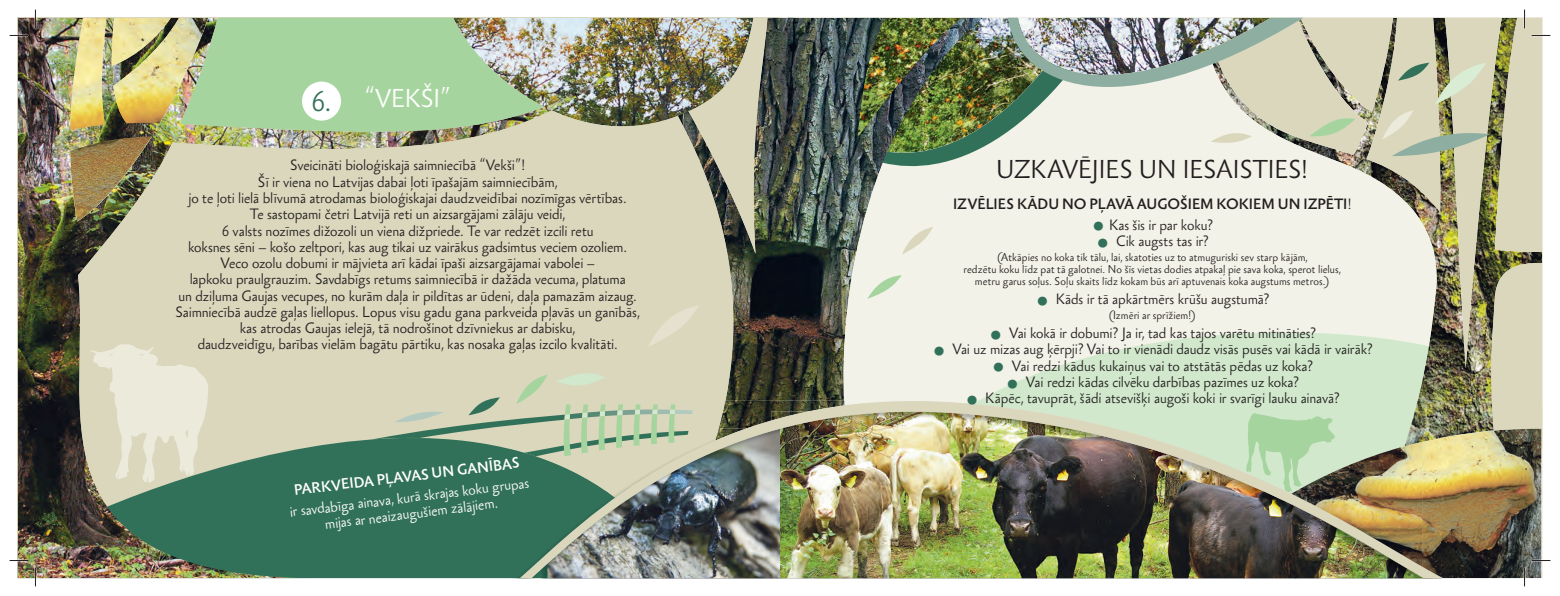
<style>
.page{position:relative;width:1560px;height:596px;background:#fff}
.page>*{position:absolute;margin:0;border:0;box-sizing:border-box;transform-origin:0 0}
.t1{font:23.75px "Sebastian Light Pro";letter-spacing:-.005em;color:#231f20}
.t2{font:23.75px "Sebastian Light Pro";letter-spacing:-.01em;color:#fff}
.t3{font:13.75px/16.2px "Sebastian Light Pro";letter-spacing:-.005em;color:#231f20;text-align:center}
.t4{font:13.75px/20.9px "Sebastian Light Pro";color:#fff;text-align:center}
.t5{font:700 13.75px "Sebastian Light SC";color:#231f20}
.t6{font:10.38px/11.9px "Sebastian Light Pro";letter-spacing:.01em;color:#231f20;text-align:center}
.s1{font-size:26.25px;color:#327159}
.s2{font-family:"Sebastian Light SC";font-weight:700}
.s3{font-family:"Sebastian Light Pro";font-weight:400}
.s4{font-size:25px;color:#327159}
</style>
<div class="page">
<div style="left:780px;top:18px;width:761px;height:560px;background:#f3f2e8"></div>
<div style="left:18px;top:18px;width:762px;height:560px;background:#dad7bd"></div>
<img style="left:983px;top:18px;width:24px;height:129px">
<svg style="left:1017px;top:337px;width:184px;height:45px;fill:#d1e8cc"></svg>
<img style="left:684px;top:18px;width:299px;height:364px">
<img style="left:1440px;top:437px;width:101px;height:141px">
<img style="left:1201px;top:18px;width:340px;height:419px">
<img style="left:1380px;top:577px;width:43px;height:1px">
<img style="left:612px;top:382px;width:830px;height:195px">
<img style="left:612px;top:18px;width:141px;height:109px">
<img style="left:18px;top:18px;width:594px;height:560px">
<svg style="left:1309px;top:115px;width:46px;height:23px"></svg>
<svg style="left:649px;top:305px;width:50px;height:42px"></svg>
<img style="left:1007px;top:18px;width:295px;height:126px">
<svg style="left:901px;top:227px;width:32px;height:27px"></svg>
<svg style="left:867px;top:275px;width:34px;height:24px"></svg>
<svg style="left:1381px;top:63px;width:108px;height:93px;background:#c2c5ab"></svg>
<img style="left:1180px;top:411px;width:262px;height:166px">
<svg style="left:372px;top:368px;width:320px;height:88px"></svg>
<svg style="left:90px;top:343px;width:118px;height:139px"></svg>
<div style="left:302px;top:81px;width:39px;height:39px;background:#fff;border-radius:50%"></div>
<svg style="left:10px;top:35px;width:18px;height:1px"></svg>
<svg style="left:1531px;top:35px;width:18px;height:1px"></svg>
<svg style="left:10px;top:559px;width:18px;height:2px"></svg>
<svg style="left:1531px;top:559px;width:18px;height:2px"></svg>
<svg style="left:35px;top:10px;width:1px;height:18px"></svg>
<svg style="left:35px;top:567px;width:1px;height:19px"></svg>
<p class="t2" style="left:311px;top:89px;width:141px"><span class="s1">6.</span> “VEKŠI”</p>
<p class="t3" style="left:175px;top:159px;width:466px">Sveicināti bioloģiskajā saimniecībā “Vekši”!<br>Šī ir viena no Latvijas dabai ļoti īpašajām saimniecībām,<br>jo te ļoti lielā blīvumā atrodamas bioloģiskajai daudzveidībai nozīmīgas vērtības.<br>Te sastopami četri Latvijā reti un aizsargājami zālāju veidi,<br>6 valsts nozīmes dižozoli un viena dižpriede. Te var redzēt izcili retu<br>koksnes sēni – košo zeltpori, kas aug tikai uz vairākus gadsimtus veciem ozoliem.<br>Veco ozolu dobumi ir mājvieta arī kādai īpaši aizsargājamai vabolei –<br>lapkoku praulgrauzim. Savdabīgs retums saimniecībā ir dažāda vecuma, platuma<br>un dziļuma Gaujas vecupes, no kurām daļa ir pildītas ar ūdeni, daļa pamazām aizaug.<br>Saimniecībā audzē gaļas liellopus. Lopus visu gadu gana parkveida pļavās un ganībās, kas atrodas Gaujas ielejā, tā nodrošinot dzīvniekus ar dabisku,<br>daudzveidīgu, barības vielām bagātu pārtiku, kas nosaka gaļas izcilo kvalitāti.</p>
<p class="t4" style="left:286px;top:482px;width:242px;rotate:-7deg"><span class="s2">PARKVEIDA PĻAVAS UN GANĪBAS<br></span>ir savdabīga ainava, kurā skrajas koku grupas</p>
<p class="t4" style="left:324px;top:515px;width:176px;rotate:-7deg">mijas ar neaizaugušiem zālājiem.</p>
<p class="t1" style="left:995px;top:159px;width:314px">UZKAVĒJIES UN IESAISTIES!</p>
<p class="t5" style="left:953px;top:196px;width:400px">IZVĒLIES KĀDU NO PĻAVĀ AUGOŠIEM KOKIEM UN IZPĒTI<span class="s3">!</span></p>
<p class="t3" style="left:1091px;top:218px;width:123px"><span class="s4">•</span> Kas šis ir par koku?</p>
<p class="t3" style="left:1095px;top:234px;width:114px"><span class="s4">•</span> Cik augsts tas ir?</p>
<p class="t6" style="left:963px;top:253px;width:379px">(Atkāpies no koka tik tālu, lai, skatoties uz to atmuguriski sev starp kājām,<br>redzētu koku līdz pat tā galotnei. No šīs vietas dodies atpakaļ pie sava koka, sperot lielus, metru garus soļus. Soļu skaits līdz kokam būs arī aptuvenais koka augstums metros.)</p>
<p class="t3" style="left:1035px;top:292px;width:235px"><span class="s4">•</span> Kāds ir tā apkārtmērs krūšu augstumā?</p>
<p class="t6" style="left:1108px;top:310px;width:89px">(Izmēri ar sprīžiem!)</p>
<p class="t3" style="left:988px;top:326px;width:328px"><span class="s4">•</span> Vai kokā ir dobumi? Ja ir, tad kas tajos varētu mitināties?</p>
<p class="t3" style="left:932px;top:342px;width:442px"><span class="s4">•</span> Vai uz mizas aug ķērpji? Vai to ir vienādi daudz visās pusēs vai kādā ir vairāk?</p>
<p class="t3" style="left:991px;top:359px;width:323px"><span class="s4">•</span> Vai redzi kādus kukaiņus vai to atstātās pēdas uz koka?</p>
<p class="t3" style="left:1005px;top:375px;width:295px"><span class="s4">•</span> Vai redzi kādas cilvēku darbības pazīmes uz koka?</p>
<p class="t3" style="left:964px;top:391px;width:376px"><span class="s4">•</span> Kāpēc, tavuprāt, šādi atsevišķi augoši koki ir svarīgi lauku ainavā?</p>
</div>
